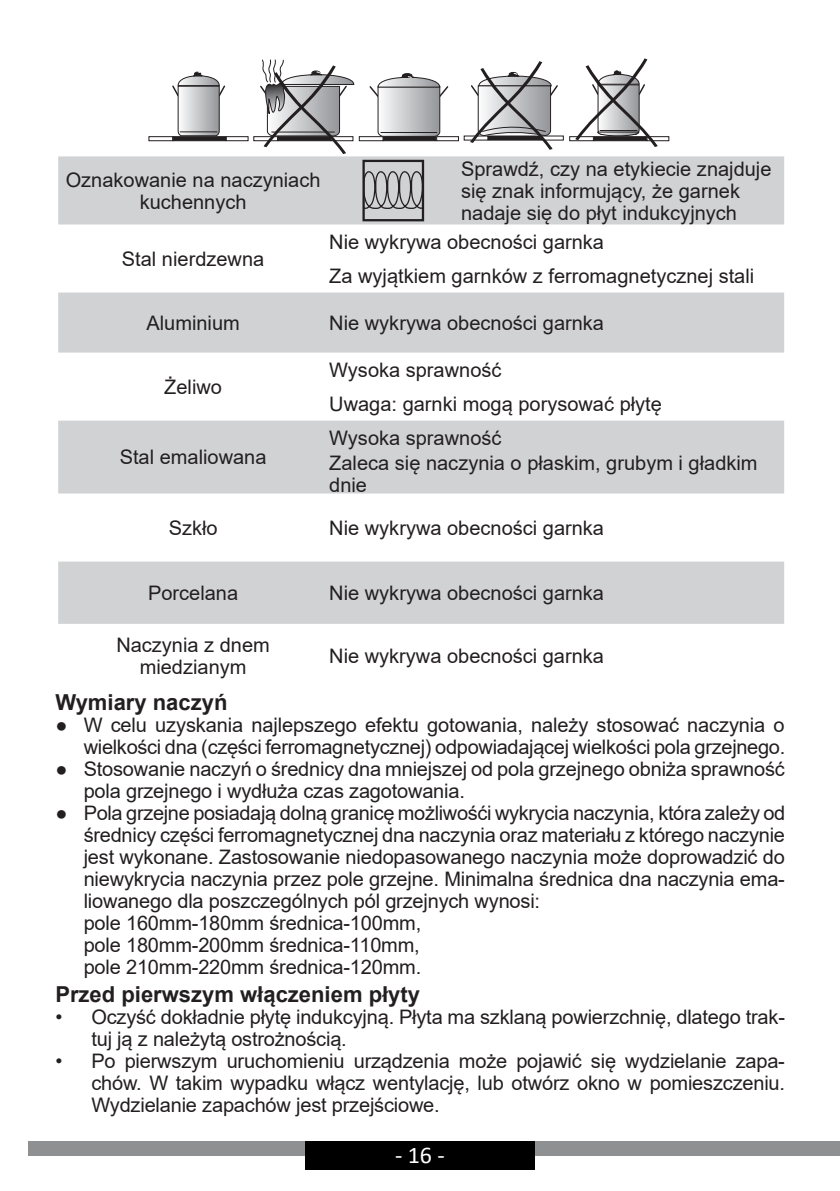
<style>
.page{position:relative;width:840px;height:1191px;background:#fff}
.page>*{position:absolute;margin:0;border:0;box-sizing:border-box;transform-origin:0 0}
.t1{font:24px "Calibri";color:#fff}
.t2{font:700 22px "Arial";color:#231f20}
.t3{font:20px/22px "Arial";letter-spacing:-.01em;color:#231f20}
</style>
<div class="page">
<div style="left:28px;top:1141px;width:811px;height:14px;background:#8e9091"></div>
<div style="left:305px;top:1141px;width:229px;height:28px;background:#000"></div>
<svg style="left:253px;top:136px;width:5px;height:5px"></svg>
<svg style="left:173px;top:136px;width:53px;height:5px"></svg>
<svg style="left:226px;top:136px;width:22px;height:5px"></svg>
<svg style="left:148px;top:136px;width:25px;height:5px"></svg>
<svg style="left:172px;top:71px;width:53px;height:65px"></svg>
<hr style="left:180px;top:131px;width:37px;height:1px;background:#231f20">
<svg style="left:383px;top:137px;width:53px;height:4px"></svg>
<svg style="left:436px;top:136px;width:22px;height:5px"></svg>
<svg style="left:359px;top:136px;width:24px;height:5px"></svg>
<svg style="left:368px;top:73px;width:81px;height:64px"></svg>
<hr style="left:380px;top:132px;width:57px;height:1px;background:#231f20">
<svg style="left:463px;top:136px;width:6px;height:4px"></svg>
<svg style="left:658px;top:136px;width:10px;height:5px"></svg>
<svg style="left:569px;top:136px;width:5px;height:5px"></svg>
<svg style="left:574px;top:58px;width:84px;height:89px"></svg>
<svg style="left:469px;top:61px;width:90px;height:89px"></svg>
<svg style="left:258px;top:59px;width:96px;height:95px"></svg>
<svg style="left:58px;top:156px;width:725px;height:468px;fill:#d1d2d4"></svg>
<div style="left:362px;top:160px;width:62px;height:61px;border:2px solid #231f20"></div>
<svg style="left:362px;top:158px;width:62px;height:52px"></svg>
<p class="t3" style="left:66px;top:169px;width:256px;text-align:center">Oznakowanie na naczyniach kuchennych</p>
<p class="t3" style="left:461px;top:158px;width:312px">Sprawdź, czy na etykiecie znajduje się znak informujący, że garnek nadaje się do płyt indukcyjnych</p>
<p class="t3" style="left:122px;top:248px;width:144px">Stal nierdzewna</p>
<p class="t3" style="left:329px;top:225px;width:426px;line-height:34px">Nie wykrywa obecności garnka<br>Za wyjątkiem garnków z ferromagnetycznej stali</p>
<p class="t3" style="left:146px;top:312px;width:95px">Aluminium</p>
<p class="t3" style="left:329px;top:312px;width:276px">Nie wykrywa obecności garnka</p>
<p class="t3" style="left:164px;top:376px;width:59px">Żeliwo</p>
<p class="t3" style="left:120px;top:446px;width:148px">Stal emaliowana</p>
<p class="t3" style="left:329px;top:353px;width:334px;line-height:34px">Wysoka sprawność<br>Uwaga: garnki mogą porysować płytę</p>
<p class="t3" style="left:329px;top:425px;width:429px;line-height:25.4px">Wysoka sprawność<br>Zaleca się naczynia o płaskim, grubym i gładkim</p>
<p class="t3" style="left:329px;top:474px;width:39px">dnie</p>
<p class="t3" style="left:168px;top:516px;width:50px">Szkło</p>
<p class="t3" style="left:329px;top:516px;width:276px">Nie wykrywa obecności garnka</p>
<p class="t3" style="left:148px;top:582px;width:92px">Porcelana</p>
<p class="t3" style="left:329px;top:582px;width:276px">Nie wykrywa obecności garnka</p>
<p class="t3" style="left:116px;top:633px;width:155px;text-align:center">Naczynia z dnem miedzianym</p>
<p class="t3" style="left:329px;top:644px;width:276px">Nie wykrywa obecności garnka</p>
<p class="t2" style="left:55px;top:686px;width:173px">Wymiary naczyń</p>
<p class="t3" style="left:55px;top:713px;width:731px;text-align:right">● W celu uzyskania najlepszego efektu gotowania, należy stosować naczynia o wielkości dna (części ferromagnetycznej) odpowiadającej wielkości pola grzejnego.</p>
<p class="t3" style="left:84px;top:757px;width:702px;text-indent:-28px">● Stosowanie naczyń o średnicy dna mniejszej od pola grzejnego obniża sprawność pola grzejnego i wydłuża czas zagotowania.</p>
<p class="t3" style="left:84px;top:801px;width:702px;text-indent:-28px">● Pola grzejne posiadają dolną granicę możliwośći wykrycia naczynia, która zależy od średnicy części ferromagnetycznej dna naczynia oraz materiału z którego naczynie jest wykonane. Zastosowanie niedopasowanego naczynia może doprowadzić do niewykrycia naczynia przez pole grzejne. Minimalna średnica dna naczynia ema&shy;liowanego dla poszczególnych pól grzejnych wynosi:<br>pole 160mm-180mm średnica-100mm,<br>pole 180mm-200mm średnica-110mm,<br>pole 210mm-220mm średnica-120mm.</p>
<p class="t2" style="left:55px;top:978px;width:366px">Przed pierwszym włączeniem płyty</p>
<p class="t3" style="left:91px;top:1005px;width:694px;text-indent:-36px">• Oczyść dokładnie płytę indukcyjną. Płyta ma szklaną powierzchnię, dlatego trak&shy;tuj ją z należytą ostrożnością.</p>
<p class="t3" style="left:91px;top:1049px;width:694px;text-align:justify;text-indent:-36px">• Po pierwszym uruchomieniu urządzenia może pojawić się wydzielanie zapa&shy;chów. W takim wypadku włącz wentylację, lub otwórz okno w pomieszczeniu.<br>Wydzielanie zapachów jest przejściowe.</p>
<p class="t1" style="left:395px;top:1138px;width:51px">- 16 -</p>
</div>
